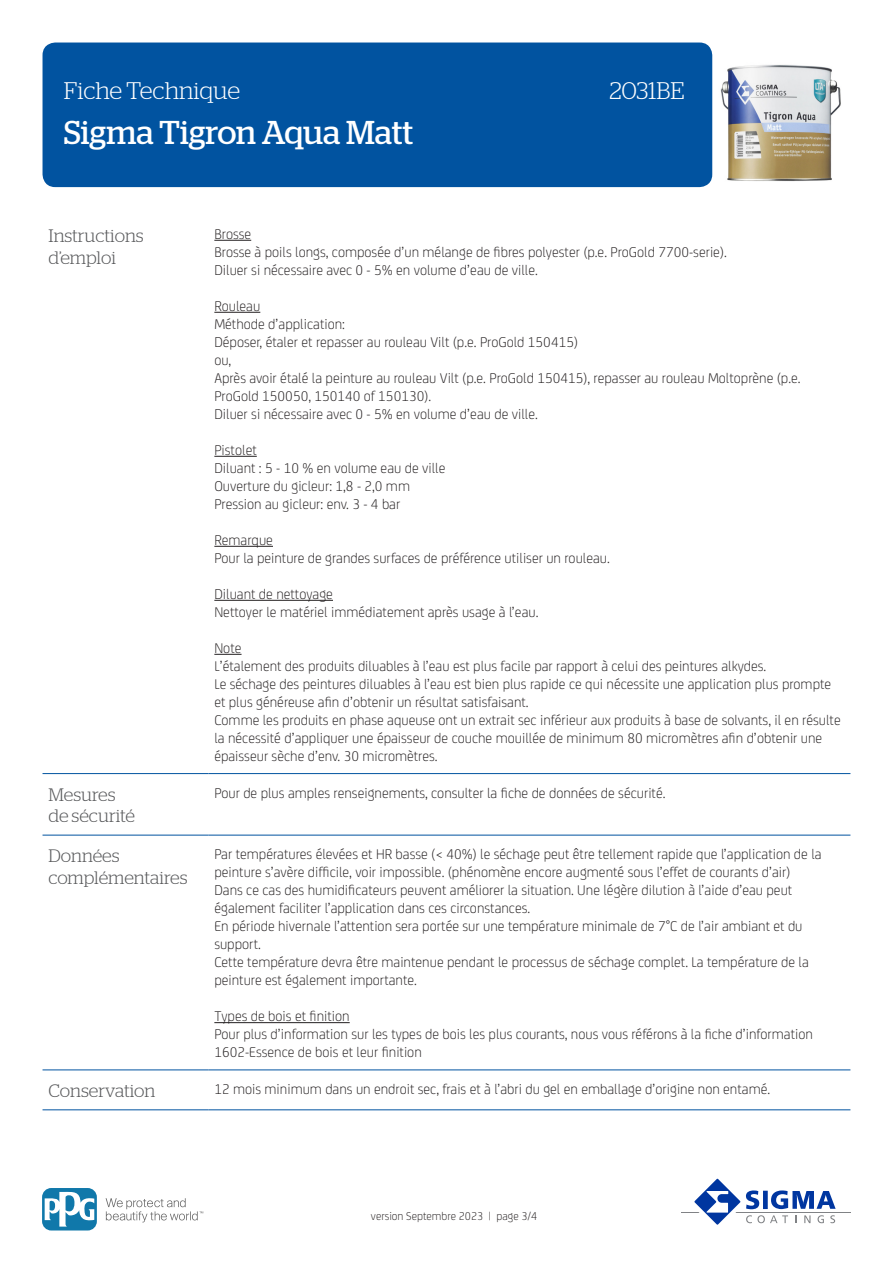
<style>
.page{position:relative;width:893px;height:1263px;background:#fff}
.page>*{position:absolute;margin:0;border:0;box-sizing:border-box;transform-origin:0 0}
.t1{font:33px "Stag";color:#fff}
.t2{font:300 24px "Stag";color:#fff}
.KOP{font:300 18px/21.6px "Stag";color:#57585a}
.BODY{font:300 15px/18px "FS Joey";color:#231f20}
.t3{font:300 12px "FS Joey";color:#231f20}
</style>
<div class="page">
<div style="left:43px;top:43px;width:669px;height:144px;background:#0153a0;border-radius:13px"></div>
<hr style="left:681px;top:1211px;width:169px;height:1px;background:#808285">
<svg style="left:689px;top:1178px;width:147px;height:47px"></svg>
<svg style="left:106px;top:1198px;width:97px;height:24px"></svg>
<svg style="left:43px;top:1188px;width:54px;height:42px"></svg>
<svg style="left:45px;top:1191px;width:49px;height:35px"></svg>
<hr style="left:43px;top:773px;width:165px;height:1px;background:#0153a0">
<hr style="left:208px;top:773px;width:642px;height:1px;background:#0153a0">
<hr style="left:43px;top:835px;width:165px;height:1px;background:#0153a0">
<hr style="left:208px;top:835px;width:642px;height:1px;background:#0153a0">
<hr style="left:43px;top:1069px;width:165px;height:1px;background:#0153a0">
<hr style="left:208px;top:1069px;width:642px;height:1px;background:#0153a0">
<hr style="left:43px;top:1109px;width:165px;height:1px;background:#0153a0">
<hr style="left:208px;top:1109px;width:642px;height:1px;background:#0153a0">
<hr style="left:214px;top:240px;width:37px;height:1px;background:#231f20">
<hr style="left:214px;top:312px;width:46px;height:1px;background:#231f20">
<hr style="left:214px;top:456px;width:43px;height:1px;background:#231f20">
<hr style="left:214px;top:546px;width:59px;height:1px;background:#231f20">
<hr style="left:214px;top:600px;width:119px;height:1px;background:#231f20">
<svg style="left:214px;top:654px;width:28px;height:1px"></svg>
<hr style="left:214px;top:1022px;width:136px;height:1px;background:#231f20">
<img style="left:720px;top:65px;width:121px;height:116px">
<h2 class="t2" style="left:64px;top:77px;width:178px">Fiche Technique</h2>
<h2 class="t2" style="left:609px;top:77px;width:77px">2031BE</h2>
<h1 class="t1" style="left:64px;top:114px;width:351px">Sigma Tigron Aqua Matt</h1>
<p class="KOP" style="left:49px;top:225px;width:97px">Instructions d’emploi</p>
<p class="BODY" style="left:214px;top:224px;width:514px">Brosse<br>Brosse à poils longs, composée d’un mélange de fibres polyester (p.e. ProGold 7700-serie).<br>Diluer si nécessaire avec 0 - 5% en volume d’eau de ville.</p>
<p class="BODY" style="left:214px;top:296px;width:588px">Rouleau<br>Méthode d’application:<br>Déposer, étaler et repasser au rouleau Vilt (p.e. ProGold 150415)<br>ou,<br>Après avoir étalé la peinture au rouleau Vilt (p.e. ProGold 150415), repasser au rouleau Moltoprène (p.e.<br>ProGold 150050, 150140 of 150130).<br>Diluer si nécessaire avec 0 - 5% en volume d’eau de ville.</p>
<p class="BODY" style="left:214px;top:440px;width:233px">Pistolet<br>Diluant : 5 - 10 % en volume eau de ville<br>Ouverture du gicleur: 1,8 - 2,0 mm<br>Pression au gicleur: env. 3 - 4 bar</p>
<p class="BODY" style="left:214px;top:530px;width:397px">Remarque<br>Pour la peinture de grandes surfaces de préférence utiliser un rouleau.</p>
<p class="BODY" style="left:214px;top:584px;width:326px">Diluant de nettoyage<br>Nettoyer le matériel immédiatement après usage à l’eau.</p>
<p class="BODY" style="left:214px;top:638px;width:628px">Note<br>L’étalement des produits diluables à l’eau est plus facile par rapport à celui des peintures alkydes.<br>Le séchage des peintures diluables à l’eau est bien plus rapide ce qui nécessite une application plus prompte et plus généreuse afin d’obtenir un résultat satisfaisant.<br>Comme les produits en phase aqueuse ont un extrait sec inférieur aux produits à base de solvants, il en résulte la nécessité d’appliquer une épaisseur de couche mouillée de minimum 80 micromètres afin d’obtenir une épaisseur sèche d’env. 30 micromètres.</p>
<p class="KOP" style="left:49px;top:783px;width:88px">Mesures de sécurité</p>
<p class="BODY" style="left:214px;top:783px;width:453px">Pour de plus amples renseignements, consulter la fiche de données de sécurité.</p>
<p class="KOP" style="left:49px;top:845px;width:141px">Données complémentaires</p>
<p class="BODY" style="left:214px;top:844px;width:609px">Par températures élevées et HR basse (&lt; 40%) le séchage peut être tellement rapide que l’application de la peinture s’avère difficile, voir impossible. (phénomène encore augmenté sous l’effet de courants d’air)<br>Dans ce cas des humidificateurs peuvent améliorer la situation. Une légère dilution à l’aide d’eau peut également faciliter l’application dans ces circonstances.<br>En période hivernale l’attention sera portée sur une température minimale de 7°C de l’air ambiant et du support.<br>Cette température devra être maintenue pendant le processus de séchage complet. La température de la peinture est également importante.</p>
<p class="BODY" style="left:214px;top:1006px;width:600px">Types de bois et finition<br>Pour plus d’information sur les types de bois les plus courants, nous vous référons à la fiche d’information<br>1602-Essence de bois et leur finition</p>
<p class="KOP" style="left:49px;top:1080px;width:108px">Conservation</p>
<p class="BODY" style="left:214px;top:1079px;width:557px">12 mois minimum dans un endroit sec, frais et à l’abri du gel en emballage d’origine non entamé.</p>
<p class="t3" style="left:371px;top:1208px;width:168px">version Septembre 2023 | page 3/4</p>
</div>
